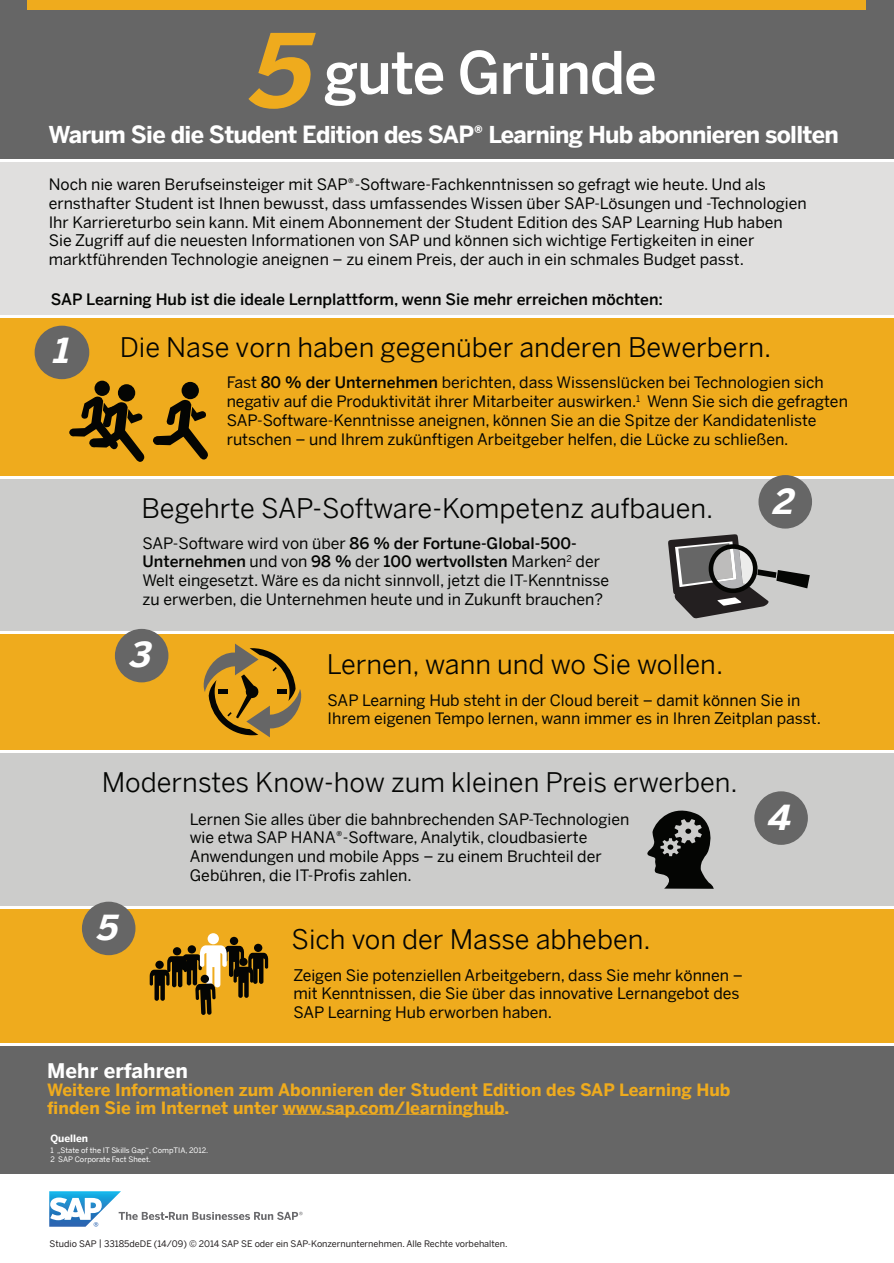
<style>
.page{position:relative;width:894px;height:1263px;background:#fff}
.page>*{position:absolute;margin:0;border:0;box-sizing:border-box;transform-origin:0 0}
.t1{font:500 58.05px "Benton Sans";letter-spacing:-.02em;color:#fff}
.t2{font:italic 700 34.5px "Benton Sans";color:#fff}
.t3{font:27px "Benton Sans";color:#040503}
.t4{font:700 23.25px "Benton Sans";letter-spacing:-.03em;color:#fff}
.t5{font:700 20.1px "Benton Sans";color:#fff}
.t6{font:700 16.95px/18px "Benton Sans";color:#efab1d}
.t7{font:15.75px/18.8px "Benton Sans";color:#040503}
.t8{font:500 15.75px "Benton Sans";color:#040503}
.t9{font:700 10.05px "Benton Sans";color:#fff}
.t10{font:9px "Benton Sans";color:#231f20}
.t11{font:7.5px/9px "Benton Sans";color:#fff}
.s1{font-weight:700;font-style:italic;font-size:100.65px;color:#efab1d}
.s2{font-weight:500}
</style>
<div class="page">
<div style="left:0;top:477px;width:893px;height:181px;background:#cccccb"></div>
<div style="left:0;top:632px;width:893px;height:118px;background:#efab1d"></div>
<div style="left:0;top:751px;width:893px;height:181px;background:#cccccb"></div>
<div style="left:0;top:147px;width:893px;height:169px;background:#e0dfde"></div>
<div style="left:0;top:317px;width:893px;height:160px;background:#efab1d"></div>
<div style="left:0;top:0;width:893px;height:161px;background:#666"></div>
<div style="left:0;top:1034px;width:893px;height:140px;background:#666"></div>
<div style="left:181px;top:382px;width:18px;height:17px;background:#040503;border-radius:50%"></div>
<svg style="left:153px;top:400px;width:55px;height:60px"></svg>
<div style="left:118px;top:384px;width:17px;height:17px;background:#040503;border-radius:50%"></div>
<div style="left:94px;top:381px;width:16px;height:15px;background:#040503;border-radius:50%"></div>
<svg style="left:69px;top:396px;width:76px;height:66px"></svg>
<svg style="left:49px;top:1191px;width:253px;height:35px"></svg>
<div style="left:27px;top:0;width:838px;height:10px;background:#efab1d"></div>
<div style="left:35px;top:326px;width:54px;height:53px;background:#666;border-radius:50%"></div>
<hr style="left:0;top:159px;width:893px;height:2px;background:#fff">
<hr style="left:0;top:315px;width:893px;height:2px;background:#fff">
<hr style="left:0;top:631px;width:893px;height:2px;background:#fff">
<hr style="left:0;top:750px;width:893px;height:2px;background:#fff">
<hr style="left:0;top:476px;width:893px;height:2px;background:#fff">
<div style="left:754px;top:791px;width:53px;height:54px;background:#666;border-radius:50%"></div>
<div style="left:0;top:908px;width:893px;height:135px;background:#efab1d"></div>
<hr style="left:0;top:906px;width:893px;height:3px;background:#fff">
<hr style="left:0;top:1043px;width:893px;height:2px;background:#fff">
<svg style="left:283px;top:1114px;width:221px;height:1px"></svg>
<svg style="left:668px;top:534px;width:141px;height:84px"></svg>
<svg style="left:203px;top:643px;width:98px;height:94px"></svg>
<div style="left:115px;top:629px;width:53px;height:53px;background:#666;border-radius:50%"></div>
<svg style="left:647px;top:810px;width:67px;height:78px"></svg>
<div style="left:230px;top:936px;width:8px;height:9px;background:#040503;border-radius:50%"></div>
<div style="left:207px;top:933px;width:12px;height:11px;background:#fff;border-radius:50%"></div>
<svg style="left:150px;top:945px;width:118px;height:70px"></svg>
<svg style="left:200px;top:974px;width:9px;height:9px"></svg>
<div style="left:758px;top:475px;width:53px;height:53px;background:#666;border-radius:50%"></div>
<div style="left:82px;top:901px;width:53px;height:54px;background:#666;border-radius:50%"></div>
<h1 class="t1" style="left:245px;top:31px;width:413px"><span class="s1">5</span>gute Gründe</h1>
<h3 class="t4" style="left:48px;top:118px;width:791px">Warum Sie die Student Edition des SAP® Learning Hub abonnieren sollten</h3>
<p class="t7" style="left:49px;top:174px;width:759px">Noch nie waren Berufseinsteiger mit SAP®-Software-Fachkenntnissen so gefragt wie heute. Und als ernsthafter Student ist Ihnen bewusst, dass umfassendes Wissen über SAP-Lösungen und -Technologien Ihr Karriereturbo sein kann. Mit einem Abonnement der Student Edition des SAP Learning Hub haben Sie Zugriff auf die neuesten Informationen von SAP und können sich wichtige Fertigkeiten in einer marktführenden Technologie aneignen – zu einem Preis, der auch in ein schmales Budget passt.</p>
<p class="t8" style="left:51px;top:287px;width:613px">SAP Learning Hub ist die ideale Lernplattform, wenn Sie mehr erreichen möchten:</p>
<h3 class="t3" style="left:120px;top:328px;width:652px">Die Nase vorn haben gegenüber anderen Bewerbern.</h3>
<h2 class="t2" style="left:52px;top:325px;width:29px">1</h2>
<p class="t7" style="left:227px;top:372px;width:622px">Fast <span class="s2">80 % der Unternehmen</span> berichten, dass Wissenslücken bei Technologien sich negativ auf die Produktivität ihrer Mitarbeiter auswirken.<sup>1</sup> Wenn Sie sich die gefragten SAP-Software-Kenntnisse aneignen, können Sie an die Spitze der Kandidatenliste rutschen – und Ihrem zukünftigen Arbeitgeber helfen, die Lücke zu schließen.</p>
<h3 class="t3" style="left:141px;top:489px;width:573px">Begehrte SAP-Software-Kompetenz aufbauen.</h3>
<p class="t7" style="left:142px;top:533px;width:468px">SAP-Software wird von über <span class="s2">86 % der Fortune-Global-500- Unternehmen</span> und von <span class="s2">98 %</span> der <span class="s2">100 wertvollsten</span> Marken<sup>2</sup> der Welt eingesetzt. Wäre es da nicht sinnvoll, jetzt die IT-Kenntnisse zu erwerben, die Unternehmen heute und in Zukunft brauchen?</p>
<h2 class="t2" style="left:770px;top:476px;width:34px">2</h2>
<h2 class="t2" style="left:128px;top:629px;width:34px">3</h2>
<h3 class="t3" style="left:326px;top:644px;width:398px">Lernen, wann und wo Sie wollen.</h3>
<p class="t7" style="left:327px;top:689px;width:494px">SAP Learning Hub steht in der Cloud bereit – damit können Sie in<br>Ihrem eigenen Tempo lernen, wann immer es in Ihren Zeitplan passt.</p>
<h3 class="t3" style="left:102px;top:763px;width:637px">Modernstes Know-how zum kleinen Preis erwerben.</h3>
<p class="t7" style="left:190px;top:808px;width:441px">Lernen Sie alles über die bahnbrechenden SAP-Technologien</p>
<h2 class="t2" style="left:765px;top:792px;width:36px">4</h2>
<p class="t7" style="left:190px;top:827px;width:413px">wie etwa SAP HANA®-Software, Analytik, cloudbasierte<br>Anwendungen und mobile Apps – zu einem Bruchteil der<br>Gebühren, die IT-Profis zahlen.</p>
<h2 class="t2" style="left:95px;top:902px;width:34px">5</h2>
<h3 class="t3" style="left:291px;top:920px;width:360px">Sich von der Masse abheben.</h3>
<p class="t7" style="left:293px;top:964px;width:451px">Zeigen Sie potenziellen Arbeitgebern, dass Sie mehr können – mit Kenntnissen, die Sie über das innovative Lernangebot des<br>SAP Learning Hub erworben haben.</p>
<p class="t5" style="left:47px;top:1055px;width:142px">Mehr erfahren</p>
<p class="t6" style="left:47px;top:1079px;width:684px">Weitere Informationen zum Abonnieren der Student Edition des SAP Learning Hub finden Sie im Internet unter www.sap.com/learninghub.</p>
<p class="t9" style="left:50px;top:1131px;width:39px">Quellen</p>
<p class="t11" style="left:50px;top:1145px;width:159px">1 „State of the IT Skills Gap“, CompTIA, 2012.<br>2 SAP Corporate Fact Sheet.</p>
<p class="t10" style="left:49px;top:1237px;width:459px">Studio SAP | 33185deDE (14/09) © 2014 SAP SE oder ein SAP-Konzernunternehmen. Alle Rechte vorbehalten.</p>
</div>
